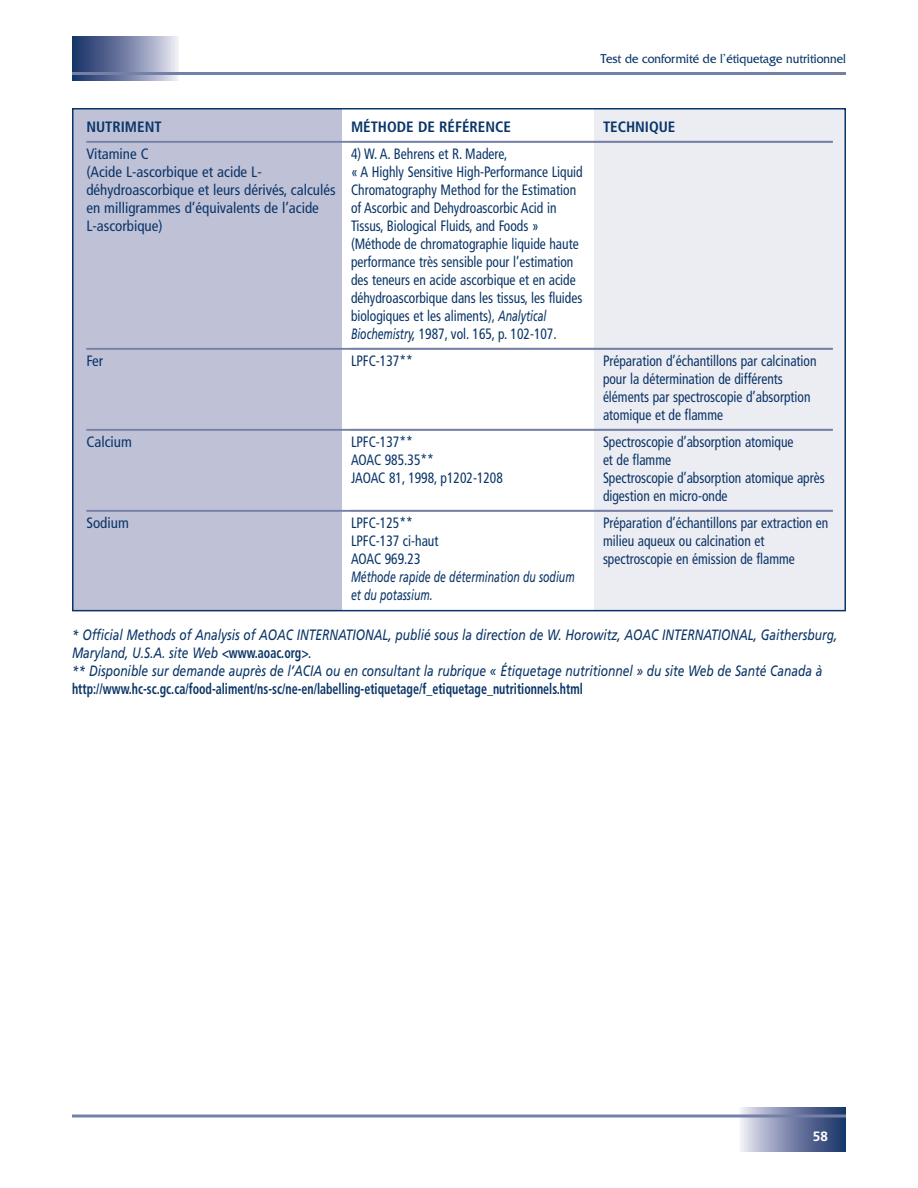
<style>
.page{position:relative;width:918px;height:1188px;background:#fff}
.page>*{position:absolute;margin:0;border:0;box-sizing:border-box;transform-origin:0 0}
.t1{font:condensed 15px/18px "Frutiger";color:#0a3567;scale:.9 1}
.t2{font:italic 15px/18px "Frutiger";color:#0a3567;scale:.8 1}
.t3{font:condensed 15px/18px "Frutiger";color:#0a3567}
.t4{font:700 condensed 15px "Frutiger";color:#0a3567;scale:.8 1}
.t5{font:italic 15px/18px "Frutiger";color:#0a3567;scale:.7 1}
.t6{font:700 condensed 15px "Frutiger";color:#0a3567}
.t7{font:13.5px "Friz Quadrata";color:#0a3567;scale:.9 1}
.t8{font:700 13.5px "Frutiger";color:#fff}
.s1{font-style:italic;font-stretch:normal}
.s2{font-weight:700;font-style:normal;font-stretch:condensed}
</style>
<div class="page">
<div style="left:72px;top:36px;width:106px;height:45px;background:linear-gradient(to right,#0d2961,#e2dfee)"></div>
<div style="left:740px;top:1107px;width:106px;height:45px;background:linear-gradient(to right,#e6e3f1,#112c64)"></div>
<hr style="left:72px;top:72px;width:774px;height:3px;background:#7580a7">
<svg style="left:72px;top:1114px;width:774px;height:4px;background:#929bb9"></svg>
<div style="left:72px;top:108px;width:270px;height:503px;background:#bfc1d7"></div>
<div style="left:594px;top:108px;width:252px;height:503px;background:#ececf3"></div>
<hr style="left:86px;top:141px;width:747px;height:2px;background:#7580a7">
<hr style="left:86px;top:348px;width:747px;height:2px;background:#7580a7">
<hr style="left:86px;top:429px;width:747px;height:2px;background:#7580a7">
<hr style="left:86px;top:510px;width:747px;height:2px;background:#7580a7">
<p class="t7" style="left:601px;top:54px;width:274px">Test de conformité de l’étiquetage nutritionnel</p>
<p class="t6" style="left:86px;top:121px;width:77px">NUTRIMENT</p>
<p class="t3" style="left:86px;top:146px;width:251px">Vitamine C<br>(Acide L-ascorbique et acide L&shy;déhydroascorbique et leurs dérivés, calculés en milligrammes d’équivalents de l’acide<br>L-ascorbique)</p>
<p class="t3" style="left:86px;top:353px;width:18px">Fer</p>
<p class="t6" style="left:351px;top:121px;width:161px">MÉTHODE DE RÉFÉRENCE</p>
<p class="t1" style="left:351px;top:146px;width:259px">4) W. A. Behrens et R. Madere,<br>« A Highly Sensitive High-Performance Liquid Chromatography Method for the Estimation of Ascorbic and Dehydroascorbic Acid in Tissus, Biological Fluids, and Foods » (Méthode de chromatographie liquide haute performance très sensible pour l’estimation des teneurs en acide ascorbique et en acide déhydroascorbique dans les tissus, les fluides biologiques et les aliments), <span class="s1">Analytical Biochemistry,</span> 1987, vol. 165, p. 102-107.</p>
<p class="t1" style="left:351px;top:353px;width:70px">LPFC-137**</p>
<p class="t3" style="left:86px;top:434px;width:47px">Calcium</p>
<p class="t3" style="left:86px;top:515px;width:44px">Sodium</p>
<p class="t1" style="left:351px;top:434px;width:170px">LPFC-137**<br>AOAC 985.35**<br>JAOAC 81, 1998, p1202-1208</p>
<p class="t1" style="left:351px;top:515px;width:99px">LPFC-125**<br>LPFC-137 ci-haut<br>AOAC 969.23</p>
<p class="t5" style="left:351px;top:569px;width:321px">Méthode rapide de détermination du sodium et du potassium.</p>
<p class="t6" style="left:603px;top:121px;width:74px">TECHNIQUE</p>
<p class="t1" style="left:603px;top:353px;width:239px">Préparation d’échantillons par calcination pour la détermination de différents éléments par spectroscopie d’absorption atomique et de flamme</p>
<p class="t1" style="left:603px;top:434px;width:248px">Spectroscopie d’absorption atomique<br>et de flamme<br>Spectroscopie d’absorption atomique après digestion en micro-onde</p>
<p class="t1" style="left:603px;top:515px;width:252px">Préparation d’échantillons par extraction en milieu aqueux ou calcination et spectroscopie en émission de flamme</p>
<p class="t2" style="left:72px;top:627px;width:959px">* Official Methods of Analysis of AOAC INTERNATIONAL, publié sous la direction de W. Horowitz, AOAC INTERNATIONAL, Gaithersburg,<br>Maryland, U.S.A. site Web &lt;<span class="s2">www.aoac.org</span>&gt;.<br>** Disponible sur demande auprès de l’ACIA ou en consultant la rubrique « Étiquetage nutritionnel » du site Web de Santé Canada à</p>
<p class="t4" style="left:72px;top:683px;width:640px">http://www.hc-sc.gc.ca/food-aliment/ns-sc/ne-en/labelling-etiquetage/f_etiquetage_nutritionnels.html</p>
<p class="t8" style="left:813px;top:1131px;width:17px">58</p>
</div>
